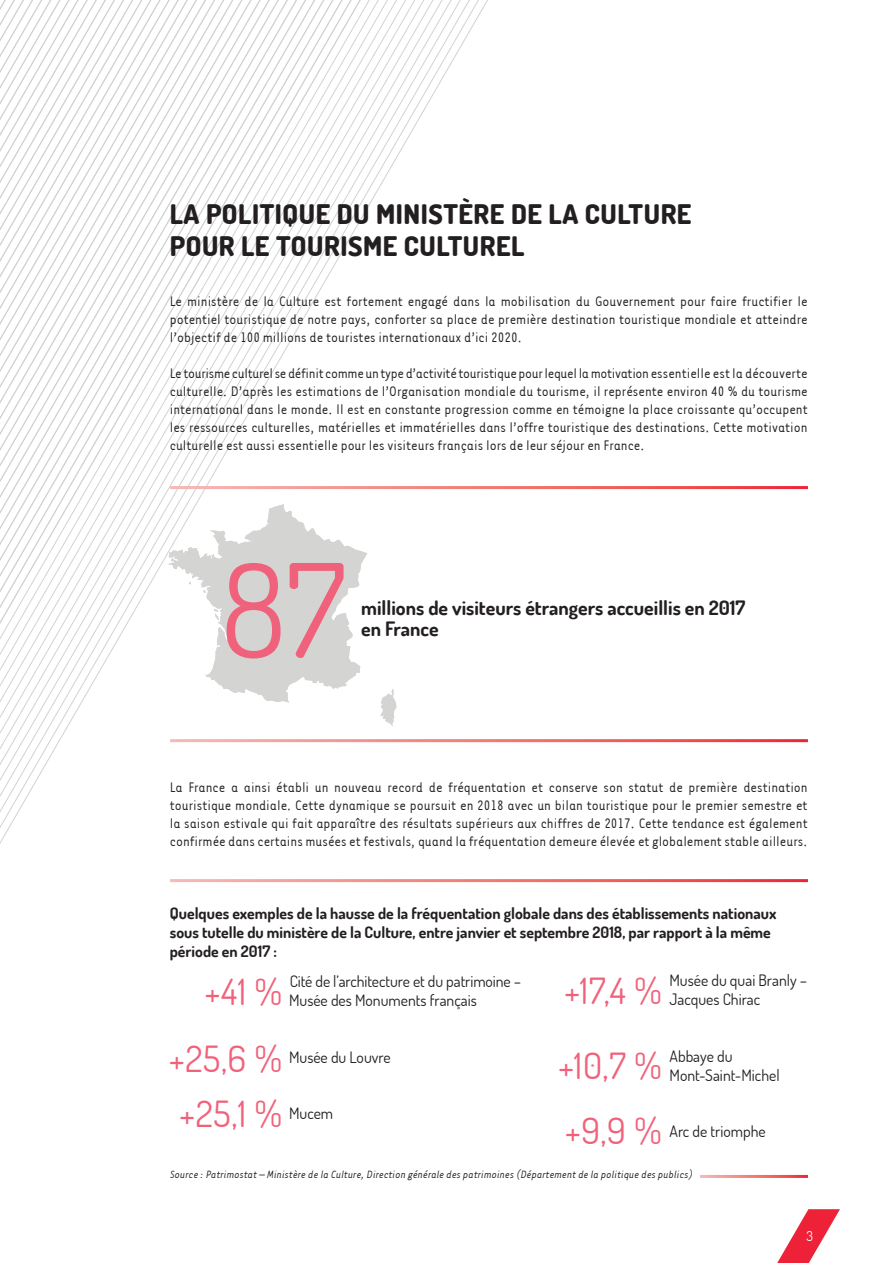
<style>
.page{position:relative;width:893px;height:1263px;background:#fff}
.page>*{position:absolute;margin:0;border:0;box-sizing:border-box;transform-origin:0 0}
.t1{font:129.6px "Dosis";color:#f0627b}
.t2{font:36px/66.4px "Dosis";letter-spacing:.02em;color:#f0627b;text-align:right}
.t3{font:800 27px/32.4px "Dosis";letter-spacing:.02em;color:#231f20}
.t4{font:700 19.8px/21.6px "Dosis";color:#231f20}
.t5{font:15.75px/18px "Tarzana Narrow";color:#231f20;text-align:justify}
.t6{font:700 15.75px/18.9px "Dosis";color:#231f20}
.t7{font:15.75px/18.9px "Dosis";color:#231f20}
.t8{font:13.5px "Dosis";color:#fff}
.t9{font:italic 12px "Tarzana Narrow";color:#231f20}
</style>
<div class="page">
<svg style="left:777px;top:1209px;width:63px;height:54px"></svg>
<svg style="left:0;top:0;width:502px;height:883px"></svg>
<svg style="left:168px;top:504px;width:229px;height:222px"></svg>
<hr style="left:170px;top:486px;width:638px;height:3px;background:#fff">
<hr style="left:170px;top:739px;width:638px;height:3px;background:#fff">
<hr style="left:170px;top:879px;width:638px;height:3px;background:#fff">
<h3 class="t3" style="left:170px;top:197px;width:523px">LA POLITIQUE DU MINISTÈRE DE LA CULTURE<br>POUR LE TOURISME CULTUREL</h3>
<p class="t5" style="left:170px;top:292px;width:639px">Le ministère de la Culture est fortement engagé dans la mobilisation du Gouvernement pour faire fructifier le potentiel touristique de notre pays, conforter sa place de première destination touristique mondiale et atteindre l’objectif de 100 millions de touristes internationaux d’ici 2020.</p>
<p class="t5" style="left:170px;top:364px;width:639px">Le tourisme culturel se définit comme un type d’activité touristique pour lequel la motivation essentielle est la découverte culturelle. D’après les estimations de l’Organisation mondiale du tourisme, il représente environ 40 % du tourisme international dans le monde. Il est en constante progression comme en témoigne la place croissante qu’occupent les ressources culturelles, matérielles et immatérielles dans l’offre touristique des destinations. Cette motivation culturelle est aussi essentielle pour les visiteurs français lors de leur séjour en France.</p>
<h1 class="t1" style="left:221px;top:525px;width:126px">87</h1>
<p class="t4" style="left:361px;top:596px;width:386px">millions de visiteurs étrangers accueillis en 2017 en France</p>
<p class="t5" style="left:170px;top:778px;width:639px">La France a ainsi établi un nouveau record de fréquentation et conserve son statut de première destination touristique mondiale. Cette dynamique se poursuit en 2018 avec un bilan touristique pour le premier semestre et la saison estivale qui fait apparaître des résultats supérieurs aux chiffres de 2017. Cette tendance est également confirmée dans certains musées et festivals, quand la fréquentation demeure élevée et globalement stable ailleurs.</p>
<p class="t6" style="left:170px;top:903px;width:608px">Quelques exemples de la hausse de la fréquentation globale dans des établissements nationaux sous tutelle du ministère de la Culture, entre janvier et septembre 2018, par rapport à la même période en 2017 :</p>
<h2 class="t2" style="left:169px;top:958px;width:114px">+41 % +25,6 %</h2>
<h2 class="t2" style="left:179px;top:1080px;width:104px">+25,1 %</h2>
<p class="t7" style="left:669px;top:970px;width:139px">Musée du quai Branly –<br>Jacques Chirac</p>
<p class="t7" style="left:289px;top:971px;width:234px">Cité de l’architecture et du patrimoine –<br>Musée des Monuments français</p>
<h2 class="t2" style="left:558px;top:953px;width:105px;line-height:75px;text-align:left">+17,4 % +10,7 %</h2>
<h2 class="t2" style="left:565px;top:1096px;width:98px">+9,9 %</h2>
<p class="t7" style="left:669px;top:1046px;width:112px">Abbaye du<br>Mont-Saint-Michel</p>
<p class="t7" style="left:289px;top:1047px;width:103px">Musée du Louvre</p>
<p class="t7" style="left:289px;top:1103px;width:46px">Mucem</p>
<p class="t7" style="left:669px;top:1122px;width:98px">Arc de triomphe</p>
<p class="t9" style="left:170px;top:1167px;width:524px">Source : Patrimostat – Ministère de la Culture, Direction générale des patrimoines (Département de la politique des publics)</p>
<p class="t8" style="left:806px;top:1227px;width:8px">3</p>
</div>
